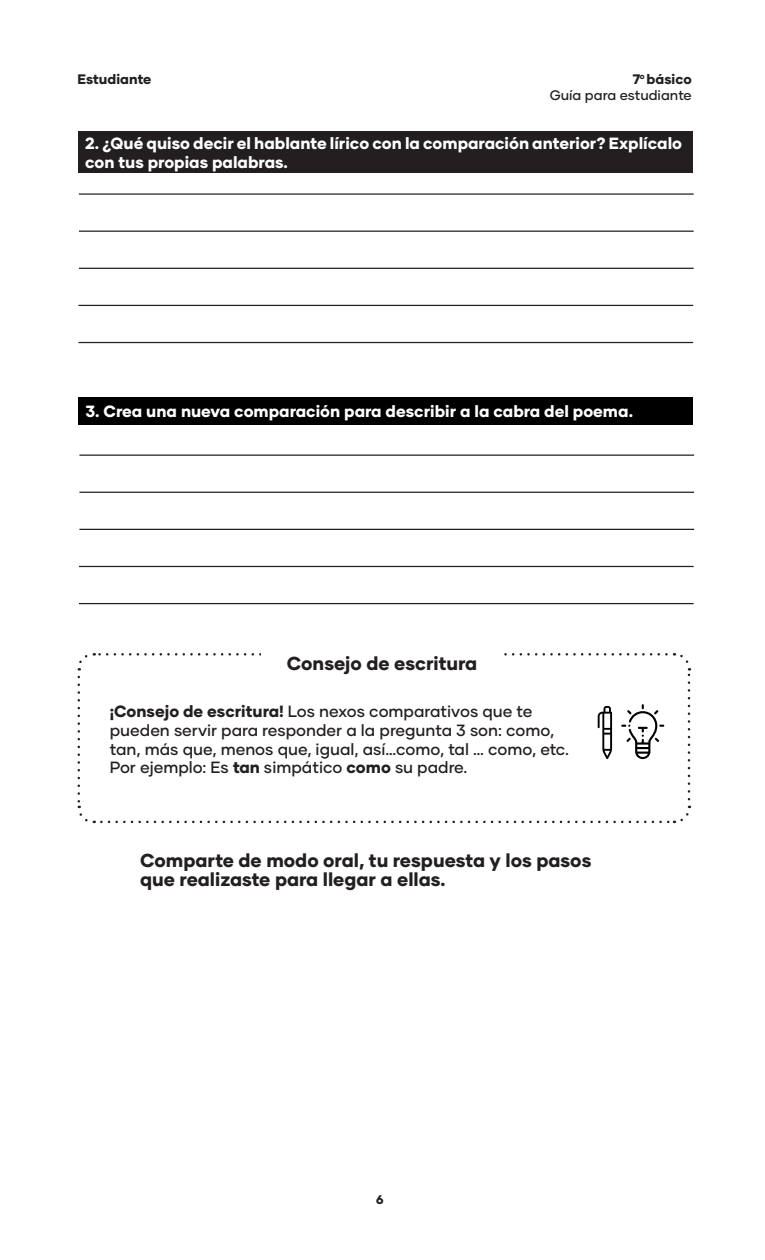
<style>
.page{position:relative;width:765px;height:1260px;background:#fff}
.page>*{position:absolute;margin:0;border:0;box-sizing:border-box;transform-origin:0 0}
.txt{font:800 18.75px/18.8px "Gilmer";color:#231f20}
.txt-2{font:500 16.25px/18.8px "Gilmer";color:#231f20}
.txt-3{font:800 16.25px/18.8px "Gilmer";color:#fff}
.t1{font:500 13.75px/16.2px "Gilmer";color:#231f20;text-align:right}
.t2{font:800 13.75px "Gilmer";color:#231f20}
.t3{font:800 12.5px "Gilmer";color:#231f20}
.s1{font-weight:800}
</style>
<div class="page">
<div style="left:78px;top:397px;width:615px;height:27px;background:#000"></div>
<div style="left:78px;top:131px;width:615px;height:42px;background:#231f20"></div>
<hr style="left:79px;top:193px;width:615px;height:2px;background:#231f20">
<hr style="left:79px;top:455px;width:615px;height:1px;background:#231f20">
<hr style="left:79px;top:231px;width:615px;height:1px;background:#231f20">
<hr style="left:79px;top:492px;width:615px;height:1px;background:#231f20">
<hr style="left:78px;top:305px;width:615px;height:1px;background:#231f20">
<hr style="left:79px;top:566px;width:615px;height:1px;background:#231f20">
<hr style="left:79px;top:268px;width:615px;height:1px;background:#231f20">
<hr style="left:79px;top:529px;width:615px;height:1px;background:#231f20">
<hr style="left:78px;top:342px;width:615px;height:1px;background:#231f20">
<hr style="left:79px;top:603px;width:615px;height:1px;background:#231f20">
<svg style="left:621px;top:704px;width:43px;height:55px"></svg>
<svg style="left:598px;top:706px;width:14px;height:53px"></svg>
<svg style="left:77px;top:677px;width:18px;height:147px"></svg>
<svg style="left:101px;top:806px;width:591px;height:17px"></svg>
<svg style="left:674px;top:653px;width:16px;height:146px"></svg>
<svg style="left:77px;top:653px;width:589px;height:18px"></svg>
<div style="left:262px;top:650px;width:241px;height:25px;background:#fff"></div>
<p class="t2" style="left:78px;top:70px;width:75px">Estudiante</p>
<p class="t1" style="left:550px;top:71px;width:143px"><span class="s1">7</span><sup>o</sup> <span class="s1">básico<br></span>Guía para estudiante</p>
<p class="txt-3" style="left:85px;top:134px;width:599px">2. ¿Qué quiso decir el hablante lírico con la comparación anterior? Explícalo con tus propias palabras.</p>
<p class="txt-3" style="left:86px;top:402px;width:549px">3. Crea una nueva comparación para describir a la cabra del poema.</p>
<p class="txt" style="left:287px;top:653px;width:192px">Consejo de escritura</p>
<p class="txt-2" style="left:110px;top:702px;width:461px"><span class="s1">¡Consejo de escritura!</span> Los nexos comparativos que te pueden servir para responder a la pregunta 3 son: como, tan, más que, menos que, igual, así…como, tal … como, etc.<br>Por ejemplo: Es <span class="s1">tan</span> simpático <span class="s1">como</span> su padre.</p>
<p class="txt" style="left:140px;top:851px;width:453px">Comparte de modo oral, tu respuesta y los pasos que realizaste para llegar a ellas.</p>
<p class="t3" style="left:376px;top:1192px;width:9px">6</p>
</div>
